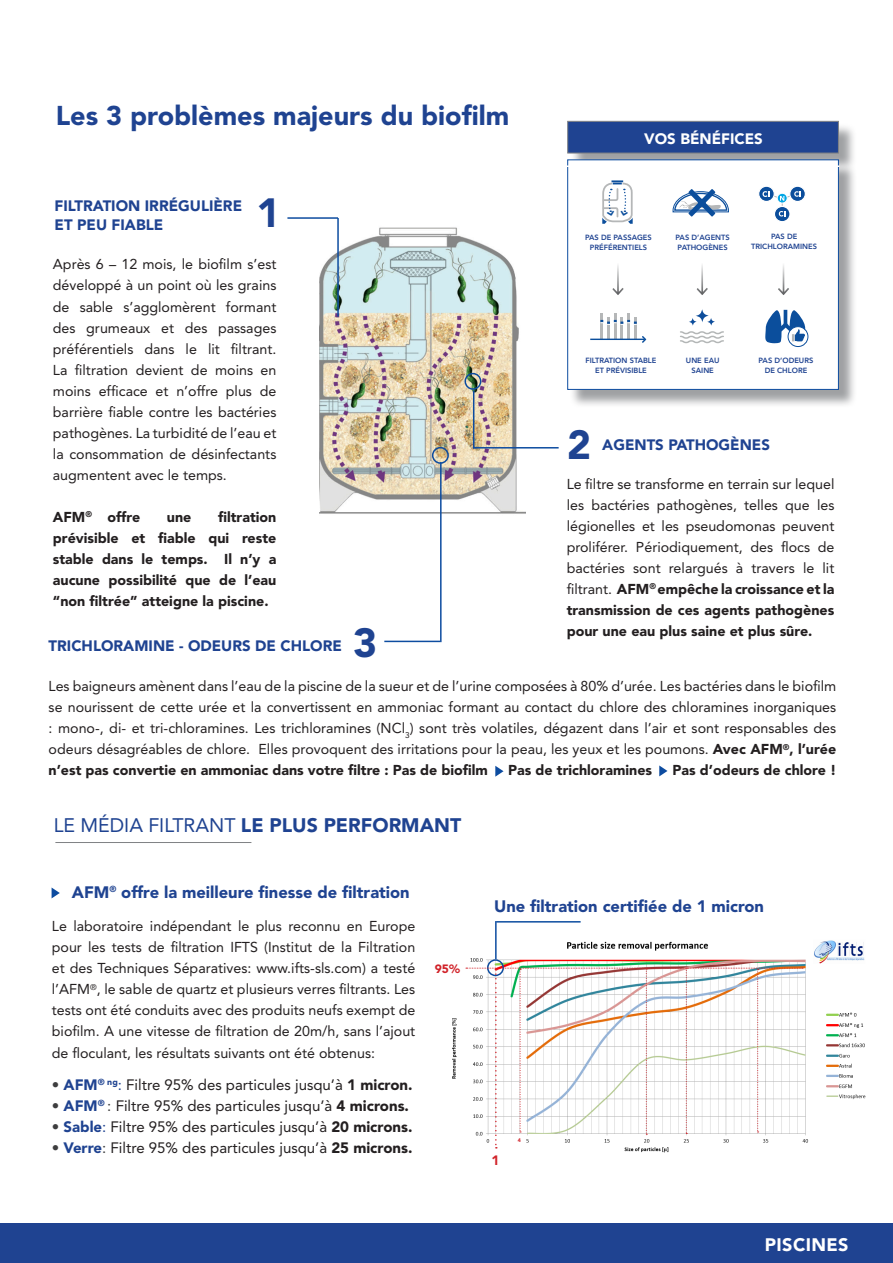
<style>
.page{position:relative;width:893px;height:1263px;background:#fff}
.page>*{position:absolute;margin:0;border:0;box-sizing:border-box;transform-origin:0 0}
.t1{font:900 40.5px "Avenir";color:#1f4391}
.t2{font:900 27px "Avenir";color:#1f4391}
.t3{font:900 19.5px "Avenir";color:#1f4391}
.t4{font:900 18px "Avenir";letter-spacing:.02em;color:#fff}
.t5{font:900 16.5px "Avenir";color:#1f4391}
.t6{font:900 16.5px "Avenir LT Std";color:#1f4391}
.t7{font:15px "Avenir";color:#231f20}
.t8{font:900 15px/19.5px "Avenir";color:#1f4391}
.t9{font:900 15px "Avenir";color:#fff}
.t10{font:14.25px/21px "Avenir";color:#231f20;text-align:justify}
.t11{font:900 14.25px/21px "Avenir";color:#231f20;text-align:justify}
.t12{font:900 13.5px "Avenir";color:#d1232a}
.t13{font:900 12px "Avenir";color:#d1232a}
.t14{font:800 7.5px "Avenir LT Std";color:#1f4391}
.t15{font:800 7.5px "Avenir";color:#1f4391}
.t16{font:900 5.25px "Avenir";color:#d1232a}
.s1{font-weight:900}
.s2{font-weight:400}
.s3{color:#3e3e3f}
.s4{font-weight:900;color:#1f4391}
.s5{color:#1f4391}
</style>
<div class="page">
<div style="left:0;top:1223px;width:893px;height:40px;background:#1f4391"></div>
<svg style="left:52px;top:888px;width:8px;height:10px"></svg>
<img style="left:320px;top:227px;width:206px;height:287px">
<hr style="left:287px;top:217px;width:51px;height:2px;background:#0d4ca0">
<hr style="left:337px;top:218px;width:2px;height:98px;background:#0d4ca0">
<hr style="left:473px;top:447px;width:86px;height:1px;background:#0d4ca0">
<div style="left:464px;top:373px;width:17px;height:17px;border:2px solid #0d4ca0;border-radius:50%"></div>
<hr style="left:473px;top:390px;width:1px;height:58px;background:#0d4ca0">
<div style="left:570px;top:123px;width:287px;height:49px;background:#808285;opacity:.75"></div>
<div style="left:567px;top:121px;width:272px;height:32px;background:#1f4391;border:1px solid #808285"></div>
<div style="left:570px;top:162px;width:287px;height:246px;background:#808285;opacity:.75"></div>
<div style="left:567px;top:159px;width:272px;height:231px;background:#fff;border:1px solid #0d4ca0"></div>
<svg style="left:612px;top:265px;width:12px;height:30px"></svg>
<svg style="left:696px;top:265px;width:12px;height:30px"></svg>
<svg style="left:778px;top:265px;width:11px;height:30px"></svg>
<hr style="left:600px;top:313px;width:3px;height:26px;background:#b5b7b8">
<hr style="left:607px;top:318px;width:3px;height:21px;background:#b5b7b8">
<hr style="left:614px;top:313px;width:3px;height:26px;background:#b5b7b8">
<hr style="left:620px;top:318px;width:3px;height:21px;background:#b5b7b8">
<hr style="left:627px;top:313px;width:3px;height:26px;background:#b5b7b8">
<hr style="left:634px;top:318px;width:3px;height:21px;background:#b5b7b8">
<hr style="left:590px;top:339px;width:54px;height:1px;background:#0b4e9c">
<svg style="left:600px;top:320px;width:37px;height:5px"></svg>
<svg style="left:642px;top:336px;width:4px;height:7px"></svg>
<svg style="left:673px;top:189px;width:56px;height:27px"></svg>
<svg style="left:790px;top:186px;width:15px;height:15px"></svg>
<div style="left:789px;top:186px;width:17px;height:16px;border:1px solid #fff;border-radius:50%"></div>
<svg style="left:759px;top:186px;width:15px;height:15px"></svg>
<div style="left:758px;top:186px;width:17px;height:16px;border:1px solid #fff;border-radius:50%"></div>
<svg style="left:774px;top:206px;width:16px;height:16px"></svg>
<div style="left:774px;top:206px;width:17px;height:16px;border:1px solid #fff;border-radius:50%"></div>
<svg style="left:762px;top:191px;width:39px;height:25px"></svg>
<div style="left:788px;top:326px;width:20px;height:21px;border:1px solid #0b4e9c;border-radius:50%"></div>
<svg style="left:765px;top:310px;width:41px;height:33px"></svg>
<svg style="left:688px;top:317px;width:9px;height:9px"></svg>
<svg style="left:695px;top:308px;width:15px;height:15px"></svg>
<svg style="left:707px;top:317px;width:8px;height:9px"></svg>
<svg style="left:680px;top:331px;width:44px;height:12px"></svg>
<img style="left:452px;top:940px;width:414px;height:213px">
<hr style="left:496px;top:921px;width:85px;height:1px;background:#0d4ca0">
<hr style="left:495px;top:921px;width:2px;height:38px;background:#0d4ca0">
<div style="left:487px;top:959px;width:17px;height:17px;border:2px solid #0d4ca0;border-radius:50%"></div>
<svg style="left:466px;top:968px;width:337px;height:180px"></svg>
<hr style="left:567px;top:165px;width:272px;height:2px;background:#fff">
<svg style="left:495px;top:766px;width:8px;height:11px"></svg>
<svg style="left:659px;top:765px;width:8px;height:11px"></svg>
<hr style="left:440px;top:462px;width:2px;height:180px;background:#0d4ca0">
<hr style="left:384px;top:641px;width:56px;height:1px;background:#0d4ca0">
<div style="left:432px;top:447px;width:17px;height:17px;border:2px solid #0d4ca0;border-radius:50%"></div>
<hr style="left:55px;top:842px;width:196px;height:1px;background:#808285">
<svg style="left:602px;top:180px;width:31px;height:44px"></svg>
<p class="t2" style="left:56px;top:99px;width:455px">Les 3 problèmes majeurs du biofilm</p>
<p class="t8" style="left:55px;top:195px;width:189px">FILTRATION IRRÉGULIÈRE<br>ET PEU FIABLE</p>
<p class="t1" style="left:256px;top:188px;width:25px">1</p>
<p class="t9" style="left:644px;top:129px;width:120px">VOS BÉNÉFICES</p>
<p class="t14" style="left:585px;top:233px;width:68px">PAS DE PASSAGES</p>
<p class="t14" style="left:590px;top:243px;width:59px">PRÉFÉRENTIELS</p>
<p class="t14" style="left:676px;top:232px;width:56px">PAS D’AGENTS</p>
<p class="t14" style="left:678px;top:243px;width:52px">PATHOGÈNES</p>
<p class="t14" style="left:771px;top:232px;width:28px">PAS DE</p>
<p class="t14" style="left:751px;top:242px;width:67px">TRICHLORAMINES</p>
<p class="t10" style="left:53px;top:254px;width:225px">Après 6 – 12 mois, le biofilm s’est développé à un point où les grains de sable s’agglomèrent formant des grumeaux et des passages préférentiels dans le lit filtrant.<br>La filtration devient de moins en moins efficace et n’offre plus de barrière fiable contre les bactéries pathogènes. La turbidité de l’eau et la consommation de désinfectants augmentent avec le temps.</p>
<p class="t11" style="left:53px;top:506px;width:89px">AFM<sup>®</sup> offre</p>
<p class="t11" style="left:167px;top:506px;width:26px">une</p>
<p class="t15" style="left:686px;top:356px;width:35px">UNE EAU</p>
<p class="t15" style="left:691px;top:366px;width:24px">SAINE</p>
<p class="t15" style="left:758px;top:356px;width:56px">PAS D’ODEURS</p>
<p class="t15" style="left:765px;top:366px;width:44px">DE CHLORE</p>
<p class="t14" style="left:586px;top:356px;width:72px">FILTRATION STABLE</p>
<p class="t14" style="left:595px;top:366px;width:53px">ET PRÉVISIBLE</p>
<p class="t1" style="left:567px;top:420px;width:25px">2</p>
<p class="t8" style="left:602px;top:435px;width:169px">AGENTS PATHOGÈNES</p>
<p class="t10" style="left:567px;top:473px;width:269px">Le filtre se transforme en terrain sur lequel les bactéries pathogènes, telles que les légionelles et les pseudomonas peuvent proliférer. Périodiquement, des flocs de bactéries sont relargués à travers le lit filtrant. <span class="s1">AFM</span><sup>®</sup> <span class="s1">empêche la croissance et la transmission de ces agents pathogènes pour une eau plus saine et plus sûre.</span></p>
<p class="t11" style="left:53px;top:506px;width:225px;text-indent:165px">filtration prévisible et fiable qui reste stable dans le temps. Il n’y a aucune possibilité que de l’eau “non filtrée” atteigne la piscine.</p>
<p class="t8" style="left:49px;top:636px;width:295px">TRICHLORAMINE - ODEURS DE CHLORE</p>
<p class="t10" style="left:49px;top:676px;width:789px">Les baigneurs amènent dans l’eau de la piscine de la sueur et de l’urine composées à 80% d’urée. Les bactéries dans le biofilm se nourissent de cette urée et la convertissent en ammoniac formant au contact du chlore des chloramines inorganiques : mono-, di- et tri-chloramines. Les trichloramines (NCl<sub>3</sub>) sont très volatiles, dégazent dans l’air et sont responsables des odeurs désagréables de chlore. Elles provoquent des irritations pour la peau, les yeux et les poumons. <span class="s1">Avec AFM</span><sup>®</sup><span class="s1">, l’urée n’est pas convertie en ammoniac dans votre filtre : Pas de biofilm</span></p>
<p class="t1" style="left:353px;top:618px;width:25px">3</p>
<p class="t11" style="left:508px;top:760px;width:145px">Pas de trichloramines</p>
<p class="t11" style="left:673px;top:760px;width:165px">Pas d’odeurs de chlore !</p>
<p class="t3" style="left:54px;top:813px;width:409px"><span class="s2">LE MÉDIA FILTRANT</span> LE PLUS PERFORMANT</p>
<p class="t5" style="left:72px;top:883px;width:339px">AFM<sup>®</sup> offre la meilleure finesse de filtration</p>
<p class="t10" style="left:52px;top:916px;width:365px">Le laboratoire indépendant le plus reconnu en Europe pour les tests de filtration IFTS (Institut de la Filtration et des Techniques Séparatives: www.ifts-sls.com) a testé l’AFM<sup>®</sup>, le sable de quartz et plusieurs verres filtrants. Les tests ont été conduits avec des produits neufs exempt de biofilm. A une vitesse de filtration de 20m/h, sans l’ajout de floculant, les résultats suivants ont été obtenus:</p>
<p class="t7" style="left:52px;top:1076px;width:362px"><span class="s3">•</span> <span class="s4">AFM</span><sup>®</sup> <sup>ng</sup><span class="s5">:</span> Filtre 95% des particules jusqu’à <span class="s1">1 micron.</span></p>
<p class="t7" style="left:52px;top:1097px;width:359px"><span class="s3">•</span> <span class="s4">AFM</span><sup>®</sup> <span class="s3">:</span> Filtre 95% des particules jusqu’à <span class="s1">4 microns.</span></p>
<p class="t7" style="left:52px;top:1118px;width:362px"><span class="s3">•</span> <span class="s4">Sable</span><span class="s5">:</span> Filtre 95% des particules jusqu’à <span class="s1">20 microns.</span></p>
<p class="t7" style="left:52px;top:1139px;width:362px"><span class="s3">•</span> <span class="s4">Verre</span><span class="s3">:</span> Filtre 95% des particules jusqu’à <span class="s1">25 microns.</span></p>
<p class="t13" style="left:435px;top:962px;width:27px">95%</p>
<p class="t6" style="left:494px;top:896px;width:271px">Une filtration certifiée de 1 micron</p>
<p class="t12" style="left:491px;top:1152px;width:9px">1</p>
<p class="t16" style="left:518px;top:1137px;width:5px">4</p>
<p class="t4" style="left:765px;top:1233px;width:85px">PISCINES</p>
</div>
